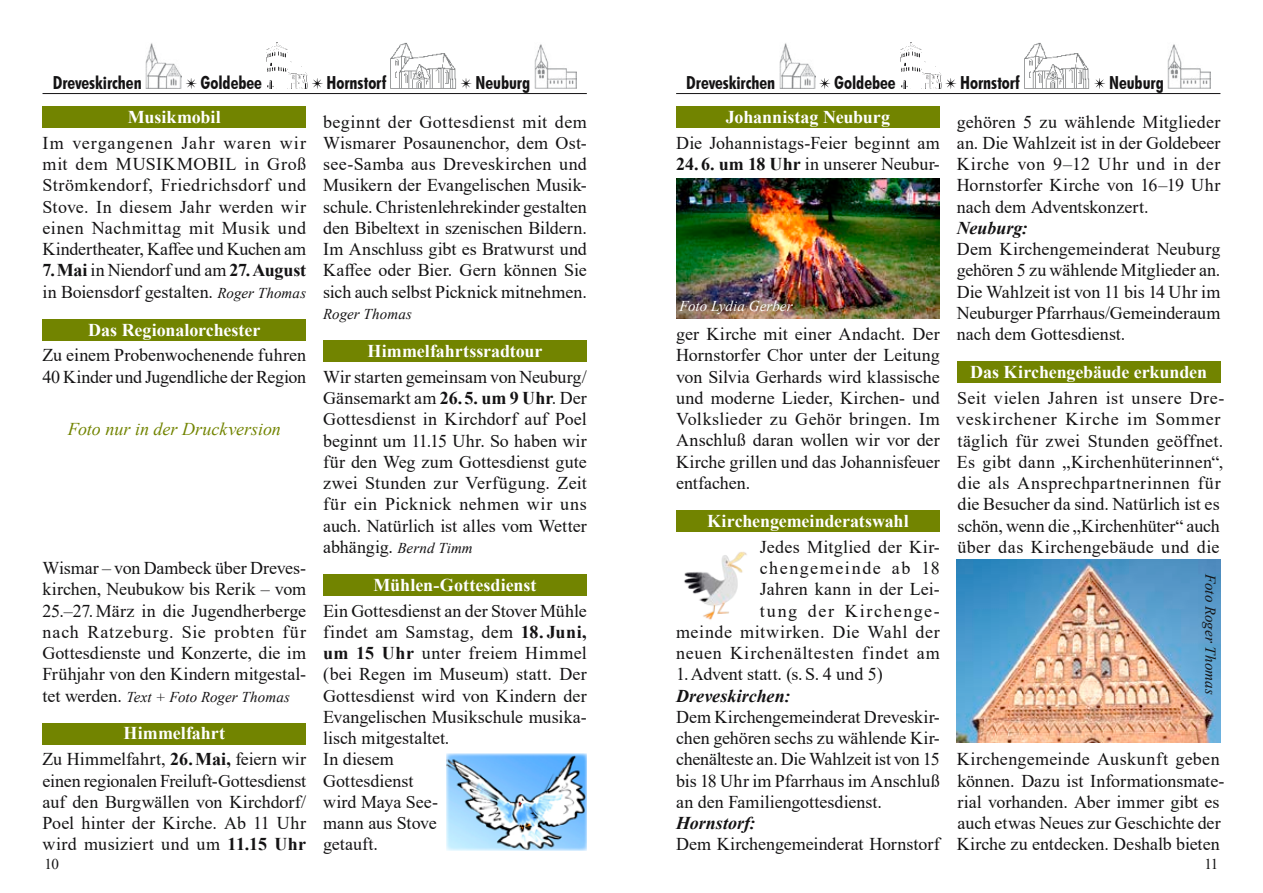
<style>
.page{position:relative;width:1263px;height:893px;background:#fff}
.page>*{position:absolute;margin:0;border:0;box-sizing:border-box;transform-origin:0 0}
.t1{font:18px/21.3px "Times New Roman";letter-spacing:.005em;color:#141314;text-align:justify}
.t2{font:700 18px "Times New Roman";letter-spacing:-.005em;color:#fff}
.t3{font:700 condensed 18px "Futura BT";color:#141314}
.t4{font:18px "Times New Roman";letter-spacing:.085em;color:#141314}
.t5{font:italic 700 18px "Times New Roman";color:#141314}
.t6{font:18px "Times New Roman";letter-spacing:.04em;color:#141314}
.t7{font:18px "Times New Roman";letter-spacing:.035em;color:#141314}
.t8{font:italic 18px "Times New Roman";color:#728400}
.t9{font:italic 15px "Times New Roman";letter-spacing:.01em;color:#141314}
.t10{font:italic 15px "Times New Roman";letter-spacing:.005em;color:#fff}
.t11{font:15px "Times New Roman";color:#141314}
.s1{font-weight:700}
.s2{font-style:italic;font-size:15px}
.s3{font-style:normal;font-size:18px}
</style>
<div class="page">
<hr style="left:676px;top:93px;width:544px;height:1px;background:#141314">
<hr style="left:43px;top:93px;width:544px;height:1px;background:#141314">
<img style="left:146px;top:43px;width:36px;height:46px">
<svg style="left:186px;top:78px;width:11px;height:11px"></svg>
<img style="left:266px;top:42px;width:42px;height:47px">
<svg style="left:312px;top:78px;width:11px;height:11px"></svg>
<img style="left:390px;top:42px;width:66px;height:47px">
<svg style="left:461px;top:78px;width:10px;height:11px"></svg>
<img style="left:534px;top:44px;width:43px;height:45px">
<img style="left:779px;top:43px;width:36px;height:46px">
<svg style="left:819px;top:78px;width:11px;height:11px"></svg>
<img style="left:900px;top:42px;width:41px;height:47px">
<svg style="left:945px;top:78px;width:11px;height:11px"></svg>
<img style="left:1024px;top:42px;width:66px;height:47px">
<svg style="left:1094px;top:78px;width:11px;height:11px"></svg>
<img style="left:1168px;top:44px;width:42px;height:45px">
<img style="left:447px;top:753px;width:140px;height:97px">
<img style="left:676px;top:179px;width:264px;height:140px">
<img style="left:684px;top:551px;width:63px;height:69px">
<img style="left:957px;top:559px;width:263px;height:184px">
<div style="left:43px;top:106px;width:263px;height:22px;background:#728400"></div>
<div style="left:43px;top:319px;width:263px;height:21px;background:#728400"></div>
<div style="left:43px;top:723px;width:263px;height:21px;background:#728400"></div>
<div style="left:323px;top:340px;width:264px;height:21px;background:#728400"></div>
<div style="left:323px;top:574px;width:264px;height:21px;background:#728400"></div>
<div style="left:676px;top:106px;width:264px;height:22px;background:#728400"></div>
<div style="left:676px;top:510px;width:264px;height:21px;background:#728400"></div>
<div style="left:957px;top:361px;width:263px;height:22px;background:#728400"></div>
<p class="t3" style="left:53px;top:72px;width:91px">Dreveskirchen</p>
<p class="t3" style="left:201px;top:72px;width:63px">Goldebee</p>
<p class="t3" style="left:327px;top:72px;width:61px">Hornstorf</p>
<p class="t3" style="left:475px;top:72px;width:56px">Neuburg</p>
<p class="t3" style="left:686px;top:72px;width:91px">Dreveskirchen</p>
<p class="t3" style="left:834px;top:72px;width:63px">Goldebee</p>
<p class="t3" style="left:960px;top:72px;width:61px">Hornstorf</p>
<p class="t3" style="left:1109px;top:72px;width:56px">Neuburg</p>
<p class="t2" style="left:128px;top:104px;width:94px">Musikmobil</p>
<p class="t1" style="left:42px;top:132px;width:265px">Im vergangenen Jahr waren wir mit dem MUSIKMOBIL in Groß Strömkendorf, Friedrichsdorf und Stove. In diesem Jahr werden wir einen Nachmittag mit Musik und Kindertheater, Kaffee und Kuchen am <span class="s1">7.Mai</span> in Niendorf und am <span class="s1">27.August </span>in Boiensdorf gestalten. <span class="s2">Roger Thomas</span></p>
<p class="t2" style="left:88px;top:316px;width:174px">Das Regionalorchester</p>
<p class="t1" style="left:43px;top:344px;width:265px">Zu einem Probenwochenende fuhren<br>40 Kinder und Jugendliche der Region</p>
<p class="t8" style="left:68px;top:416px;width:215px">Foto nur in der Druckversion</p>
<p class="t1" style="left:43px;top:557px;width:265px">Wismar – von Dambeck über Dreves&shy;kirchen, Neubukow bis Rerik – vom 25.–27.März in die Jugendherberge nach Ratzeburg. Sie probten für Gottesdienste und Konzerte, die im Frühjahr von den Kindern mitgestal-</p>
<p class="t9" style="left:43px;top:686px;width:249px"><span class="s3">tet werden.</span> Text + Foto Roger Thomas</p>
<p class="t2" style="left:123px;top:720px;width:103px">Himmelfahrt</p>
<p class="t1" style="left:43px;top:748px;width:265px">Zu Himmelfahrt, <span class="s1">26.Mai,</span> feiern wir einen regionalen Freiluft-Gottesdienst auf den Burgwällen von Kirchdorf/ Poel hinter der Kirche. Ab 11 Uhr wird musiziert und um <span class="s1">11.15 Uhr</span></p>
<p class="t1" style="left:323px;top:110px;width:265px">beginnt der Gottesdienst mit dem Wismarer Posaunenchor, dem Ost&shy;see-Samba aus Dreveskirchen und Musikern der Evangelischen Musik&shy;schule. Christenlehrekinder gestalten den Bibeltext in szenischen Bildern.<br>Im Anschluss gibt es Bratwurst und Kaffee oder Bier. Gern können Sie sich auch selbst Picknick mitnehmen.</p>
<p class="t9" style="left:323px;top:304px;width:90px">Roger Thomas</p>
<p class="t2" style="left:367px;top:338px;width:177px">Himmelfahrtssradtour</p>
<p class="t1" style="left:323px;top:365px;width:265px">Wir starten gemeinsam von Neuburg/ Gänsemarkt am <span class="s1">26.5. um 9 Uhr</span>. Der Gottesdienst in Kirchdorf auf Poel beginnt um 11.15 Uhr. So haben wir für den Weg zum Gottesdienst gute zwei Stunden zur Verfügung. Zeit für ein Picknick nehmen wir uns auch. Natürlich ist alles vom Wetter abhängig. <span class="s2">Bernd Timm</span></p>
<p class="t2" style="left:374px;top:572px;width:164px">Mühlen-Gottesdienst</p>
<p class="t1" style="left:323px;top:599px;width:265px;text-align:left">Ein Gottesdienst an der Stover Mühle findet am Samstag, dem <span class="s1">18. Juni, um 15 Uhr</span> unter freiem Himmel (bei Regen im Museum) statt. Der<br>Gottesdienst wird von Kindern der<br>Evangelischen Musikschule musika&shy;lisch mitgestaltet.<br>In diesem<br>Gottesdienst<br>wird Maya See-<br>mann aus Stove<br>getauft.</p>
<p class="t2" style="left:726px;top:104px;width:166px">Johannistag Neuburg</p>
<p class="t1" style="left:676px;top:132px;width:265px">Die Johannistags-Feier beginnt am</p>
<p class="t1" style="left:676px;top:153px;width:265px"><span class="s1">24. 6. um 18 Uhr</span> in unserer Neubur-</p>
<p class="t10" style="left:679px;top:295px;width:115px">Foto Lydia Gerber</p>
<p class="t1" style="left:676px;top:323px;width:265px">ger Kirche mit einer Andacht. Der Hornstorfer Chor unter der Leitung von Silvia Gerhards wird klassische und moderne Lieder, Kirchen- und Volkslieder zu Gehör bringen. Im Anschluß daran wollen wir vor der Kirche grillen und das Johannisfeuer entfachen.</p>
<p class="t2" style="left:707px;top:508px;width:203px">Kirchengemeinderatswahl</p>
<p class="t1" style="left:760px;top:536px;width:181px">Jedes Mitglied der Kir-</p>
<p class="t4" style="left:760px;top:555px;width:181px">chengemeinde ab 18</p>
<p class="t1" style="left:760px;top:578px;width:181px">Jahren kann in der Lei-</p>
<p class="t4" style="left:760px;top:598px;width:181px">tung der Kirchenge-</p>
<p class="t7" style="left:676px;top:619px;width:265px">meinde mitwirken. Die Wahl der</p>
<p class="t6" style="left:676px;top:640px;width:265px">neuen Kirchenältesten findet am</p>
<p class="t1" style="left:676px;top:663px;width:208px">1.Advent statt. (s.S. 4 und 5)</p>
<p class="t5" style="left:676px;top:683px;width:116px">Dreveskirchen:</p>
<p class="t1" style="left:676px;top:706px;width:265px">Dem Kirchengemeinderat Dreveskir&shy;chen gehören sechs zu wählende Kir&shy;chenälteste an. Die Wahlzeit ist von 15 bis 18 Uhr im Pfarrhaus im Anschluß an den Familiengottesdienst.</p>
<p class="t5" style="left:676px;top:811px;width:81px">Hornstorf:</p>
<p class="t1" style="left:676px;top:833px;width:265px">Dem Kirchengemeinderat Hornstorf</p>
<p class="t1" style="left:957px;top:110px;width:265px">gehören 5 zu wählende Mitglieder an. Die Wahlzeit ist in der Goldebeer Kirche von 9–12 Uhr und in der Hornstorfer Kirche von 16–19 Uhr nach dem Adventskonzert.</p>
<p class="t5" style="left:957px;top:215px;width:73px">Neuburg:</p>
<p class="t1" style="left:957px;top:238px;width:265px">Dem Kirchengemeinderat Neuburg gehören 5 zu wählende Mitglieder an.<br>Die Wahlzeit ist von 11 bis 14 Uhr im Neuburger Pfarrhaus/Gemeinderaum nach dem Gottesdienst.</p>
<p class="t2" style="left:970px;top:359px;width:238px">Das Kirchengebäude erkunden</p>
<p class="t1" style="left:956px;top:387px;width:270px;text-align:left">Seit vielen Jahren ist unsere Dre&shy;veskirchener Kirche im Sommer täglich für zwei Stunden geöffnet.<br>Es gibt dann „Kirchenhüterinnen“, die als Ansprechpartnerinnen für die Besucher da sind. Natürlich ist es schön, wenn die „Kirchenhüter“ auch über das Kirchengebäude und die</p>
<p class="t9" style="left:1221px;top:574px;width:122px;rotate:90deg">Foto Roger Thomas</p>
<p class="t1" style="left:957px;top:748px;width:269px;text-align:left">Kirchengemeinde Auskunft geben können. Dazu ist Informationsmate&shy;rial vorhanden. Aber immer gibt es auch etwas Neues zur Geschichte der Kirche zu entdecken. Deshalb bieten</p>
<p class="t11" style="left:45px;top:854px;width:16px">10</p>
<p class="t11" style="left:1204px;top:854px;width:15px">11</p>
</div>
